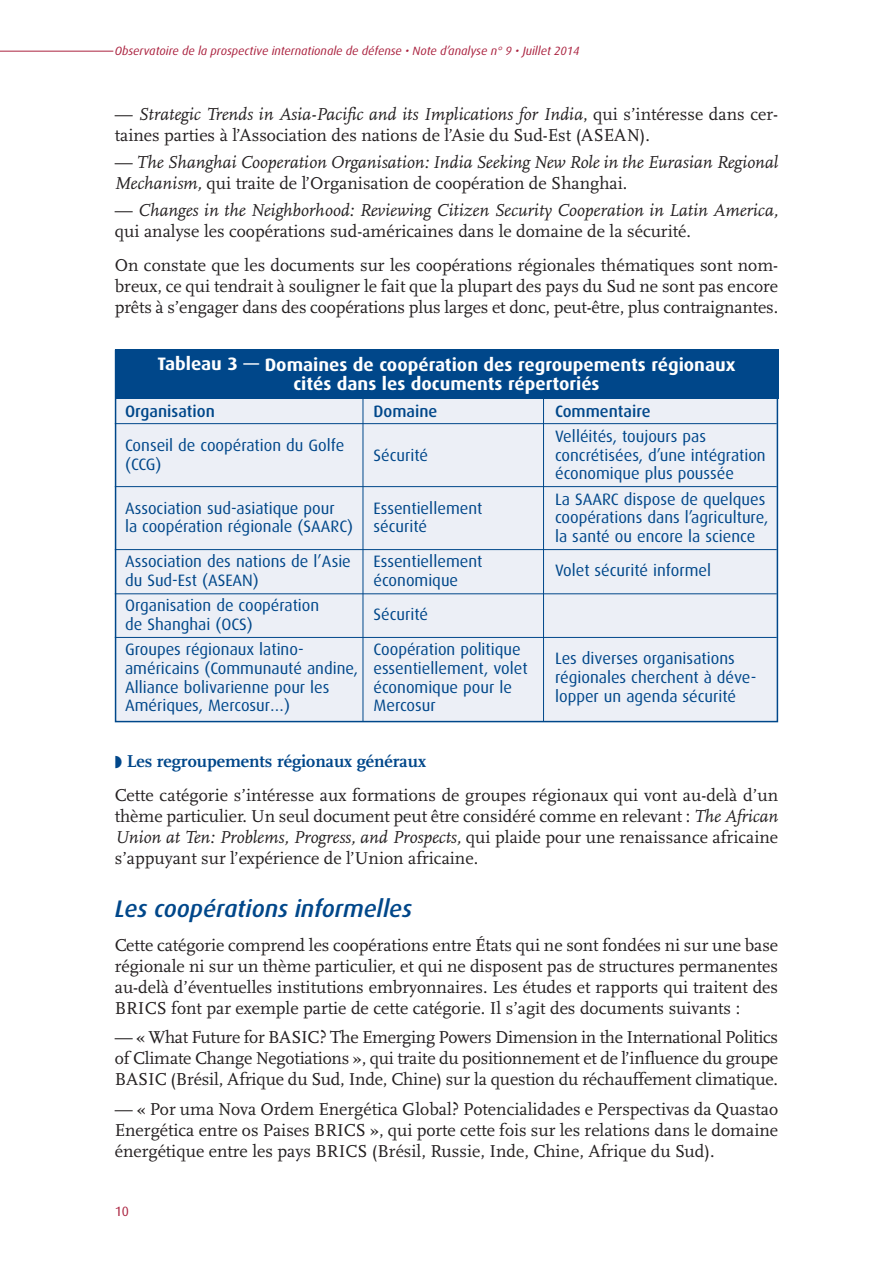
<style>
.page{position:relative;width:893px;height:1263px;background:#fff}
.page>*{position:absolute;margin:0;border:0;box-sizing:border-box;transform-origin:0 0}
.t1{font:italic 500 24px "Dax";color:#00478a}
.t2{font:18px/21px "Scala";color:#231f20;text-align:justify}
.t3{font:italic 18px/21px "Scala";color:#231f20}
.t4{font:700 18px/19.5px "Dax";color:#fff;text-align:center;scale:1.04 1}
.t5{font:700 18px "Scala";color:#00478a}
.t6{font:16.5px/18.8px "Dax";color:#00478a}
.t7{font:500 16.5px "Dax";color:#00478a}
.t8{font:13.5px "Dax";color:#aa223f}
.t9{font:italic 12px "Dax";color:#aa223f}
.s1{font-style:italic}
.s2{font-style:normal}
</style>
<div class="page">
<hr style="left:0;top:51px;width:113px;height:1px;background:#aa223f">
<div style="left:116px;top:351px;width:661px;height:370px;background:#eceff6"></div>
<hr style="left:363px;top:397px;width:1px;height:325px;background:#00478a">
<hr style="left:543px;top:395px;width:1px;height:327px;background:#00478a">
<hr style="left:115px;top:423px;width:662px;height:1px;background:#00478a">
<hr style="left:115px;top:486px;width:662px;height:1px;background:#00478a">
<hr style="left:115px;top:549px;width:662px;height:1px;background:#00478a">
<hr style="left:115px;top:593px;width:662px;height:1px;background:#00478a">
<hr style="left:115px;top:637px;width:662px;height:1px;background:#00478a">
<div style="left:115px;top:350px;width:663px;height:49px;background:#00478a"></div>
<p class="t9" style="left:115px;top:44px;width:466px">Observatoire de la prospective internationale de défense • Note d’analyse n° 9 • Juillet 2014</p>
<p class="t2" style="left:115px;top:103px;width:665px">— <span class="s1">Strategic Trends in Asia-Pacific and its Implications for India</span>, qui s’intéresse dans cer&shy;taines parties à l’Association des nations de l’Asie du Sud-Est (ASEAN).</p>
<p class="t3" style="left:115px;top:151px;width:665px"><span class="s2">—</span> The Shanghai Cooperation Organisation: India Seeking New Role in the Eurasian Regional<br>Mechanism, <span class="s2">qui traite de l’Organisation de coopération de Shanghai.</span></p>
<p class="t3" style="left:115px;top:200px;width:665px"><span class="s2">—</span> Changes in the Neighborhood: Reviewing Citizen Security Cooperation in Latin America, <span class="s2">qui analyse les coopérations sud-américaines dans le domaine de la sécurité.</span></p>
<p class="t2" style="left:115px;top:254px;width:665px">On constate que les documents sur les coopérations régionales thématiques sont nom&shy;breux, ce qui tendrait à souligner le fait que la plupart des pays du Sud ne sont pas encore prêts à s’engager dans des coopérations plus larges et donc, peut-être, plus contraignantes.</p>
<p class="t4" style="left:157px;top:356px;width:557px">Tableau 3 — Domaines de coopération des regroupements régionaux cités dans les documents répertoriés</p>
<p class="t7" style="left:125px;top:404px;width:91px">Organisation</p>
<p class="t7" style="left:374px;top:404px;width:65px">Domaine</p>
<p class="t7" style="left:555px;top:404px;width:97px">Commentaire</p>
<p class="t6" style="left:125px;top:437px;width:221px">Conseil de coopération du Golfe</p>
<p class="t6" style="left:555px;top:428px;width:153px">Velléités, toujours pas</p>
<p class="t6" style="left:374px;top:447px;width:56px">Sécurité</p>
<p class="t6" style="left:555px;top:447px;width:212px">concrétisées, d’une intégration économique plus poussée</p>
<p class="t6" style="left:125px;top:456px;width:38px">(CCG)</p>
<p class="t6" style="left:125px;top:499px;width:211px">Association sud-asiatique pour</p>
<p class="t6" style="left:374px;top:499px;width:110px">Essentiellement</p>
<p class="t6" style="left:555px;top:490px;width:212px">La SAARC dispose de quelques</p>
<p class="t6" style="left:125px;top:518px;width:304px">la coopération régionale (SAARC) sécurité</p>
<p class="t6" style="left:555px;top:509px;width:215px">coopérations dans l’agriculture, la santé ou encore la science</p>
<p class="t6" style="left:125px;top:553px;width:227px">Association des nations de l’Asie</p>
<p class="t6" style="left:374px;top:553px;width:110px">Essentiellement</p>
<p class="t6" style="left:555px;top:562px;width:158px">Volet sécurité informel</p>
<p class="t6" style="left:125px;top:572px;width:135px">du Sud-Est (ASEAN)</p>
<p class="t6" style="left:374px;top:572px;width:86px">économique</p>
<p class="t6" style="left:125px;top:597px;width:196px">Organisation de coopération</p>
<p class="t6" style="left:374px;top:606px;width:56px">Sécurité</p>
<p class="t6" style="left:125px;top:613px;width:180px;line-height:25.2px">de Shanghai (OCS)<br>Groupes régionaux latino-</p>
<p class="t6" style="left:374px;top:641px;width:149px">Coopération politique</p>
<p class="t6" style="left:555px;top:650px;width:181px">Les diverses organisations</p>
<p class="t6" style="left:125px;top:660px;width:404px">américains (Communauté andine, essentiellement, volet</p>
<p class="t6" style="left:555px;top:669px;width:203px">régionales cherchent à déve-</p>
<p class="t6" style="left:125px;top:678px;width:206px">Alliance bolivarienne pour les</p>
<p class="t6" style="left:374px;top:678px;width:140px">économique pour le</p>
<p class="t6" style="left:555px;top:687px;width:183px">lopper un agenda sécurité</p>
<p class="t6" style="left:125px;top:697px;width:166px">Amériques, Mercosur…)</p>
<p class="t6" style="left:374px;top:697px;width:64px">Mercosur</p>
<p class="t5" style="left:127px;top:750px;width:301px">Les regroupements régionaux généraux</p>
<p class="t2" style="left:115px;top:784px;width:665px">Cette catégorie s’intéresse aux formations de groupes régionaux qui vont au-delà d’un thème particulier. Un seul document peut être considéré comme en relevant : <span class="s1">The African Union at Ten: Problems, Progress, and Prospects,</span> qui plaide pour une renaissance africaine s’appuyant sur l’expérience de l’Union africaine.</p>
<h1 class="t1" style="left:115px;top:895px;width:299px">Les coopérations informelles</h1>
<p class="t2" style="left:115px;top:934px;width:665px">Cette catégorie comprend les coopérations entre États qui ne sont fondées ni sur une base régionale ni sur un thème particulier, et qui ne disposent pas de structures permanentes au-delà d’éventuelles institutions embryonnaires. Les études et rapports qui traitent des BRICS font par exemple partie de cette catégorie. Il s’agit des documents suivants :</p>
<p class="t2" style="left:115px;top:1027px;width:665px">— « What Future for BASIC? The Emerging Powers Dimension in the International Politics of Climate Change Negotiations », qui traite du positionnement et de l’influence du groupe BASIC (Brésil, Afrique du Sud, Inde, Chine) sur la question du réchauffement climatique.</p>
<p class="t2" style="left:115px;top:1098px;width:665px">— « Por uma Nova Ordem Energética Global? Potencialidades e Perspectivas da Quastao Energética entre os Paises BRICS », qui porte cette fois sur les relations dans le domaine énergétique entre les pays BRICS (Brésil, Russie, Inde, Chine, Afrique du Sud).</p>
<p class="t8" style="left:115px;top:1206px;width:16px">10</p>
</div>
